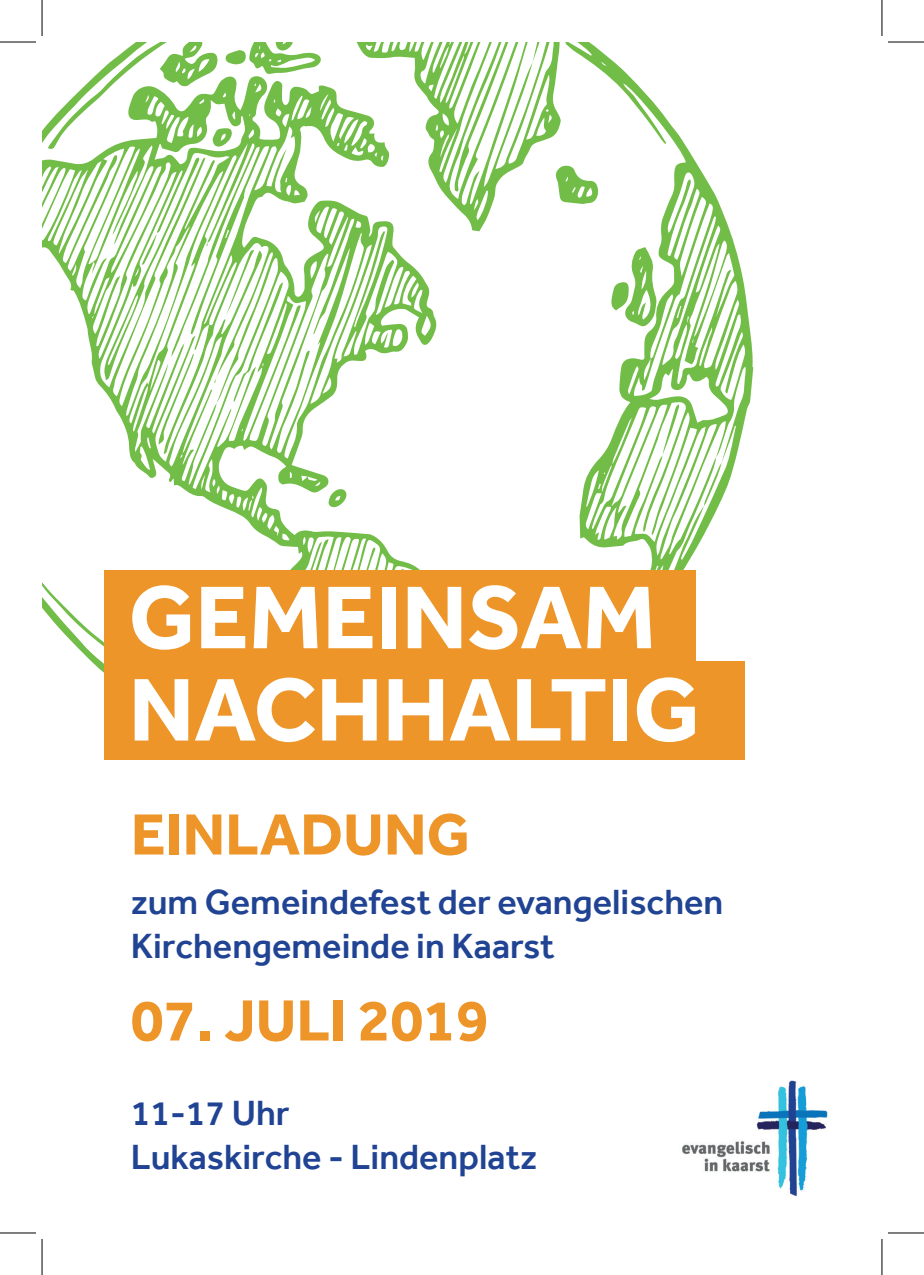
<style>
.page{position:relative;width:924px;height:1275px;background:#fff}
.page>*{position:absolute;margin:0;border:0;box-sizing:border-box;transform-origin:0 0}
.t1{font:700 92px/92.2px "Effra";color:#fff}
.t2{font:700 60px "Effra";color:#ed9529}
.t3{font:500 36px/44px "Effra";color:#204393}
.s1{font-size:92.2px}
</style>
<div class="page">
<svg style="left:42px;top:42px;width:711px;height:716px"></svg>
<svg style="left:554px;top:164px;width:44px;height:40px"></svg>
<svg style="left:610px;top:247px;width:47px;height:80px"></svg>
<svg style="left:328px;top:488px;width:18px;height:19px"></svg>
<svg style="left:42px;top:581px;width:62px;height:150px"></svg>
<svg style="left:214px;top:377px;width:2px;height:6px"></svg>
<svg style="left:104px;top:157px;width:96px;height:287px"></svg>
<svg style="left:662px;top:404px;width:16px;height:51px"></svg>
<svg style="left:226px;top:250px;width:57px;height:152px"></svg>
<svg style="left:703px;top:462px;width:18px;height:44px"></svg>
<svg style="left:48px;top:42px;width:273px;height:108px"></svg>
<div style="left:104px;top:570px;width:591px;height:97px;background:#ed9529"></div>
<div style="left:104px;top:661px;width:640px;height:98px;background:#ed9529"></div>
<img style="left:682px;top:1080px;width:146px;height:117px">
<hr style="left:0;top:42px;width:36px;height:1px;background:#000">
<hr style="left:887px;top:42px;width:36px;height:1px;background:#000">
<hr style="left:0;top:1232px;width:36px;height:1px;background:#000">
<hr style="left:887px;top:1232px;width:36px;height:1px;background:#000">
<hr style="left:42px;top:0;width:1px;height:36px;background:#000">
<hr style="left:42px;top:1239px;width:1px;height:36px;background:#000">
<hr style="left:881px;top:0;width:1px;height:36px;background:#000">
<hr style="left:881px;top:1239px;width:1px;height:36px;background:#000">
<h1 class="t1" style="left:129px;top:570px;width:572px">GEMEINSAM<br>NACHHALT<span class="s1">IG</span></h1>
<h2 class="t2" style="left:131px;top:798px;width:340px">EINLADUNG</h2>
<p class="t3" style="left:131px;top:880px;width:594px">zum Gemeindefest der evangelischen<br>Kirchengemeinde in Kaarst</p>
<h2 class="t2" style="left:131px;top:984px;width:359px">07. JULI 2019</h2>
<p class="t3" style="left:131px;top:1090px;width:407px">11-17 Uhr<br>Lukaskirche - Lindenplatz</p>
</div>
